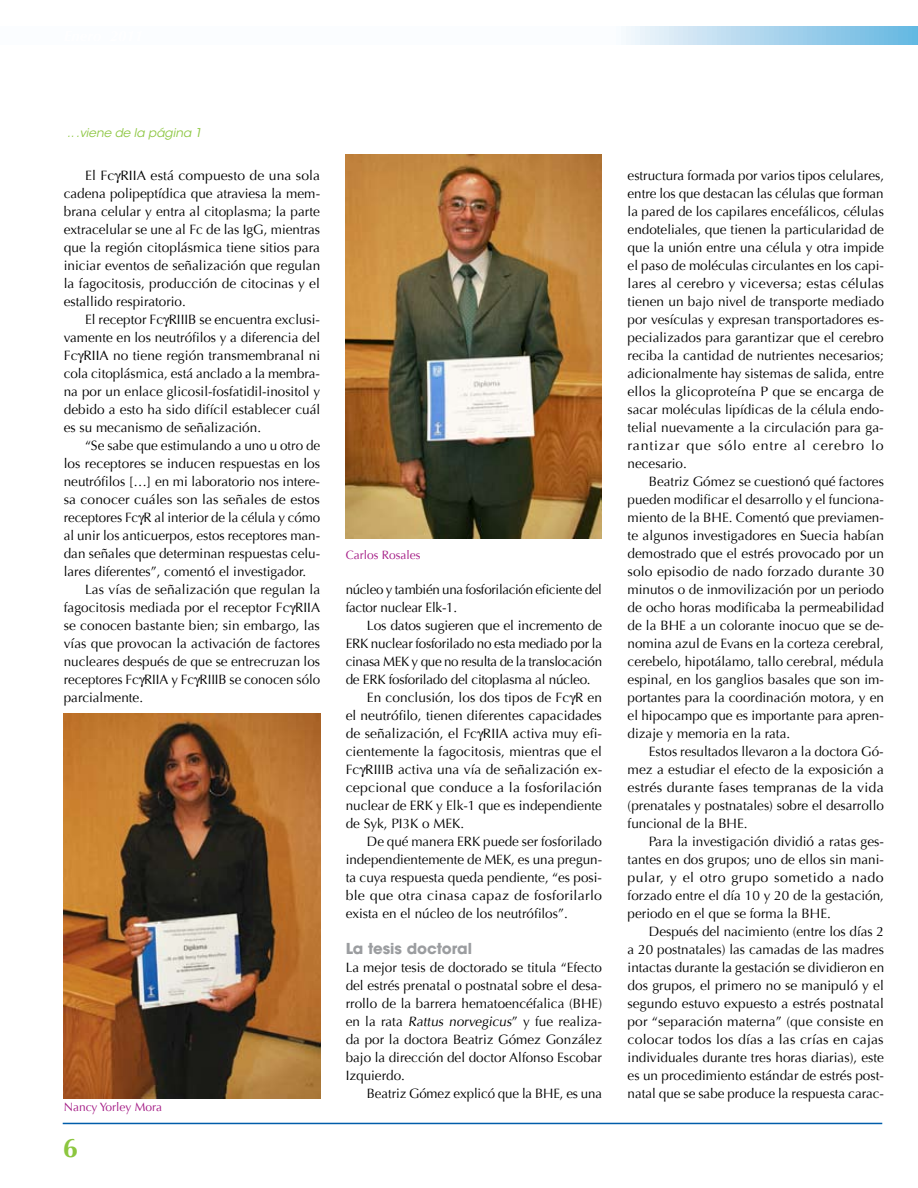
<style>
.page{position:relative;width:918px;height:1188px;background:#fff}
.page>*{position:absolute;margin:0;border:0;box-sizing:border-box;transform-origin:0 0}
.t1{font:700 27px "Optima";color:#8cc63f}
.t2{font:700 15px "ITC Avant Garde Std";color:#9b9da0}
.t3{font:13.5px/18px "Optima";color:#000;text-align:justify}
.t4{font:13.5px "Optima";letter-spacing:-.02em;color:#000}
.t5{font:13.5px "Optima";color:#000;scale:1.05 1}
.t6{font:13.5px/18px "Optima";letter-spacing:-.025em;color:#000}
.t7{font:12px "Optima";color:#a31984}
.t8{font:italic 12px "ITC Avant Garde Std";color:#8cc63f}
</style>
<div class="page">
<svg style="left:626px;top:26px;width:292px;height:19px;background:#aad5ed"></svg>
<hr style="left:63px;top:1123px;width:819px;height:1px;background:#005daa">
<img style="left:346px;top:155px;width:256px;height:383px">
<img style="left:64px;top:713px;width:257px;height:386px">
<svg style="left:146px;top:1019px;width:7px;height:10px"></svg>
<svg style="left:218px;top:1073px;width:7px;height:10px"></svg>
<p class="t8" style="left:67px;top:126px;width:136px">.. .viene de la página 1</p>
<p class="t3" style="left:64px;top:167px;width:258px;text-indent:21px">El Fc RIIA está compuesto de una sola cadena polipeptídica que atraviesa la mem&shy;brana celular y entra al citoplasma; la parte extracelular se une al Fc de las IgG, mientras que la región citoplásmica tiene sitios para iniciar eventos de señalización que regulan la fagocitosis, producción de citocinas y el estallido respiratorio.</p>
<p class="t3" style="left:64px;top:311px;width:258px;text-indent:21px">El receptor Fc RIIIB se encuentra exclusi&shy;vamente en los neutrófilos y a diferencia del Fc RIIA no tiene región transmembranal ni cola citoplásmica, está anclado a la membra&shy;na por un enlace glicosil-fosfatidil-inositol y debido a esto ha sido difícil establecer cuál es su mecanismo de señalización.</p>
<p class="t3" style="left:64px;top:437px;width:258px;text-indent:21px">“Se sabe que estimulando a uno u otro de los receptores se inducen respuestas en los neutrófilos […] en mi laboratorio nos intere&shy;sa conocer cuáles son las señales de estos receptores Fc R al interior de la célula y cómo al unir los anticuerpos, estos receptores man&shy;dan señales que determinan respuestas celu&shy;lares diferentes”, comentó el investigador.</p>
<p class="t3" style="left:64px;top:581px;width:258px;text-indent:21px">Las vías de señalización que regulan la fagocitosis mediada por el receptor Fc RIIA se conocen bastante bien; sin embargo, las vías que provocan la activación de factores nucleares después de que se entrecruzan los receptores Fc RIIA y Fc RIIIB se conocen sólo parcialmente.</p>
<p class="t6" style="left:346px;top:581px;width:258px">núcleo y también una fosforilación eficiente del factor nuclear Elk-1.</p>
<p class="t7" style="left:346px;top:547px;width:76px">Carlos Rosales</p>
<p class="t3" style="left:367px;top:617px;width:237px">Los datos sugieren que el incremento de</p>
<p class="t4" style="left:346px;top:636px;width:258px">ERK nuclear fosforilado no esta mediado por la</p>
<p class="t4" style="left:346px;top:654px;width:258px">cinasa MEK y que no resulta de la translocación</p>
<p class="t4" style="left:346px;top:672px;width:246px">de ERK fosforilado del citoplasma al núcleo.</p>
<p class="t3" style="left:367px;top:689px;width:237px">En conclusión, los dos tipos de Fc R en</p>
<p class="t3" style="left:346px;top:707px;width:258px">el neutrófilo, tienen diferentes capacidades</p>
<p class="t3" style="left:346px;top:725px;width:258px">de señalización, el Fc RIIA activa muy efi-</p>
<p class="t3" style="left:346px;top:743px;width:258px">cientemente la fagocitosis, mientras que el</p>
<p class="t3" style="left:346px;top:761px;width:258px">Fc RIIIB activa una vía de señalización ex-</p>
<p class="t5" style="left:346px;top:780px;width:246px">cepcional que conduce a la fosforilación</p>
<p class="t3" style="left:346px;top:797px;width:258px">nuclear de ERK y Elk-1 que es independiente</p>
<p class="t3" style="left:346px;top:815px;width:120px">de Syk, PI3K o MEK.</p>
<p class="t3" style="left:367px;top:833px;width:237px">De qué manera ERK puede ser fosforilado</p>
<p class="t3" style="left:346px;top:851px;width:258px">independientemente de MEK, es una pregun-</p>
<p class="t3" style="left:346px;top:869px;width:258px">ta cuya respuesta queda pendiente, “es posi-</p>
<p class="t5" style="left:346px;top:888px;width:246px">ble que otra cinasa capaz de fosforilarlo</p>
<p class="t3" style="left:346px;top:905px;width:224px">exista en el núcleo de los neutrófilos”.</p>
<p class="t2" style="left:346px;top:939px;width:128px">La tesis doctoral</p>
<p class="t3" style="left:346px;top:959px;width:258px">La mejor tesis de doctorado se titula “Efecto del estrés prenatal o postnatal sobre el desa&shy;rrollo de la barrera hematoencéfalica (BHE) e n l a rata Rattus norvegicus” y fu e rea l i za&shy;da por la doctora Beatriz Gómez González bajo la dirección del doctor Alfonso Escobar Izquierdo.</p>
<p class="t3" style="left:367px;top:1085px;width:237px">Beatriz Gómez explicó que la BHE, es una</p>
<p class="t7" style="left:64px;top:1099px;width:100px">Nancy Yorley Mora</p>
<h1 class="t1" style="left:63px;top:1133px;width:17px">6</h1>
<p class="t3" style="left:628px;top:167px;width:258px">estructura formada por varios tipos celulares, entre los que destacan las células que forman la pared de los capilares encefálicos, células endoteliales, que tienen la particularidad de que la unión entre una célula y otra impide el paso de moléculas circulantes en los capi&shy;lares al cerebro y viceversa; estas células tienen un bajo nivel de transporte mediado por vesículas y expresan transportadores es&shy;pecializados para garantizar que el cerebro reciba la cantidad de nutrientes necesarios; adicionalmente hay sistemas de salida, entre ellos la glicoproteína P que se encarga de sacar moléculas lipídicas de la célula endo&shy;telial nuevamente a la circulación para ga&shy;rantizar que sólo entre al cerebro lo necesario.</p>
<p class="t3" style="left:628px;top:473px;width:258px;text-indent:21px">Beatriz Gómez se cuestionó qué factores pueden modificar el desarrollo y el funciona&shy;miento de la BHE. Comentó que previamen&shy;te algunos investigadores en Suecia habían demostrado que el estrés provocado por un solo episodio de nado forzado durante 30 minutos o de inmovilización por un periodo de ocho horas modificaba la permeabilidad de la BHE a un colorante inocuo que se de&shy;nomina azul de Evans en la corteza cerebral, cerebelo, hipotálamo, tallo cerebral, médula espinal, en los ganglios basales que son im&shy;portantes para la coordinación motora, y en el hipocampo que es importante para apren&shy;dizaje y memoria en la rata.</p>
<p class="t3" style="left:628px;top:743px;width:258px;text-indent:21px">Estos resultados llevaron a la doctora Gó&shy;mez a estudiar el efecto de la exposición a estrés durante fases tempranas de la vida (prenatales y postnatales) sobre el desarrollo funcional de la BHE.</p>
<p class="t3" style="left:628px;top:833px;width:258px;text-indent:21px">Para la investigación dividió a ratas ges&shy;tantes en dos grupos; uno de ellos sin mani&shy;pular, y el otro grupo sometido a nado forzado entre el día 10 y 20 de la gestación, periodo en el que se forma la BHE.</p>
<p class="t3" style="left:628px;top:923px;width:258px;text-indent:21px">Después del nacimiento (entre los días 2 a 20 postnatales) las camadas de las madres intactas durante la gestación se dividieron en dos grupos, el primero no se manipuló y el segundo estuvo expuesto a estrés postnatal por “separación materna” (que consiste en colocar todos los días a las crías en cajas individuales durante tres horas diarias), este es un procedimiento estándar de estrés post&shy;natal que se sabe produce la respuesta carac-</p>
</div>
